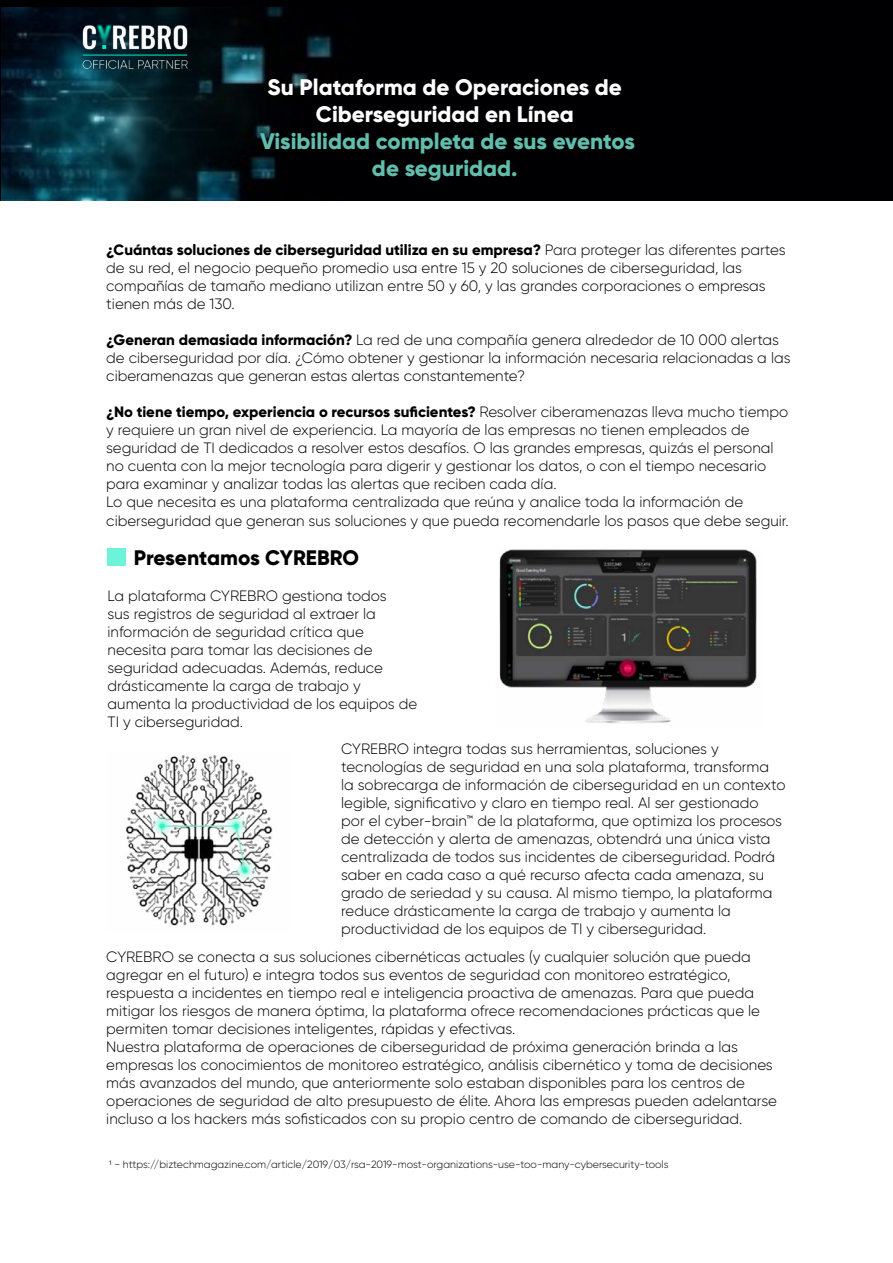
<style>
.page{position:relative;width:893px;height:1263px;background:#fff}
.page>*{position:absolute;margin:0;border:0;box-sizing:border-box;transform-origin:0 0}
.t1{font:800 22.5px/27px "Gilroy";color:#fff;text-align:center}
.t2{font:800 22.5px/27px "Gilroy";color:#61bdac;text-align:center}
.t3{font:800 21px "Gilroy";letter-spacing:-.005em;color:#000}
.t4{font:300 15px/18px "Gilroy";color:#000}
.t5{font:300 10.5px "Gilroy";color:#000}
.s1{font-weight:800}
</style>
<div class="page">
<div style="left:0;top:0;width:893px;height:201px;background:#000002"></div>
<img style="left:1px;top:7px;width:332px;height:194px">
<img style="left:499px;top:549px;width:258px;height:175px">
<img style="left:126px;top:755px;width:147px;height:171px">
<div style="left:108px;top:549px;width:18px;height:17px;background:#6ef3db"></div>
<img style="left:73px;top:15px;width:125px;height:63px">
<h1 class="t1" style="left:268px;top:73px;width:356px">Su Plataforma de Operaciones de<br>Ciberseguridad en Línea</h1>
<h1 class="t2" style="left:260px;top:127px;width:376px">Visibilidad completa de sus eventos de seguridad.</h1>
<p class="t4" style="left:106px;top:241px;width:681px"><span class="s1">¿Cuántas soluciones de ciberseguridad utiliza en su empresa?</span> Para proteger las diferentes partes de su red, el negocio pequeño promedio usa entre 15 y 20 soluciones de ciberseguridad, las compañías de tamaño mediano utilizan entre 50 y 60, y las grandes corporaciones o empresas tienen más de 130.</p>
<p class="t4" style="left:106px;top:331px;width:686px"><span class="s1">¿Generan demasiada información?</span> La red de una compañía genera alrededor de 10 000 alertas de ciberseguridad por día. ¿Cómo obtener y gestionar la información necesaria relacionadas a las ciberamenazas que generan estas alertas constantemente?</p>
<p class="t4" style="left:106px;top:403px;width:684px"><span class="s1">¿No tiene tiempo, experiencia o recursos suficientes?</span> Resolver ciberamenazas lleva mucho tiempo y requiere un gran nivel de experiencia. La mayoría de las empresas no tienen empleados de seguridad de TI dedicados a resolver estos desafíos. O las grandes empresas, quizás el personal no cuenta con la mejor tecnología para digerir y gestionar los datos, o con el tiempo necesario para examinar y analizar todas las alertas que reciben cada día.<br>Lo que necesita es una plataforma centralizada que reúna y analice toda la información de ciberseguridad que generan sus soluciones y que pueda recomendarle los pasos que debe seguir.</p>
<h2 class="t3" style="left:134px;top:545px;width:227px">Presentamos CYREBRO</h2>
<p class="t4" style="left:108px;top:587px;width:311px">La plataforma CYREBRO gestiona todos<br>sus registros de seguridad al extraer la información de seguridad crítica que necesita para tomar las decisiones de seguridad adecuadas. Además, reduce drásticamente la carga de trabajo y aumenta la productividad de los equipos de TI y ciberseguridad.</p>
<p class="t4" style="left:341px;top:739px;width:446px">CYREBRO integra todas sus herramientas, soluciones y tecnologías de seguridad en una sola plataforma, transforma la sobrecarga de información de ciberseguridad en un contexto legible, significativo y claro en tiempo real. Al ser gestionado por el cyber-brain™ de la plataforma, que optimiza los procesos de detección y alerta de amenazas, obtendrá una única vista centralizada de todos sus incidentes de ciberseguridad. Podrá saber en cada caso a qué recurso afecta cada amenaza, su grado de seriedad y su causa. Al mismo tiempo, la plataforma reduce drásticamente la carga de trabajo y aumenta la productividad de los equipos de TI y ciberseguridad.</p>
<p class="t4" style="left:106px;top:948px;width:672px">CYREBRO se conecta a sus soluciones cibernéticas actuales (y cualquier solución que pueda agregar en el futuro) e integra todos sus eventos de seguridad con monitoreo estratégico, respuesta a incidentes en tiempo real e inteligencia proactiva de amenazas. Para que pueda mitigar los riesgos de manera óptima, la plataforma ofrece recomendaciones prácticas que le permiten tomar decisiones inteligentes, rápidas y efectivas.<br>Nuestra plataforma de operaciones de ciberseguridad de próxima generación brinda a las empresas los conocimientos de monitoreo estratégico, análisis cibernético y toma de decisiones más avanzados del mundo, que anteriormente solo estaban disponibles para los centros de operaciones de seguridad de alto presupuesto de élite. Ahora las empresas pueden adelantarse incluso a los hackers más sofisticados con su propio centro de comando de ciberseguridad.</p>
<p class="t5" style="left:109px;top:1158px;width:561px">1 − https://biztechmagazine.com/article/2019/03/rsa-2019-most-organizations-use-too-many-cybersecurity-tools</p>
</div>
